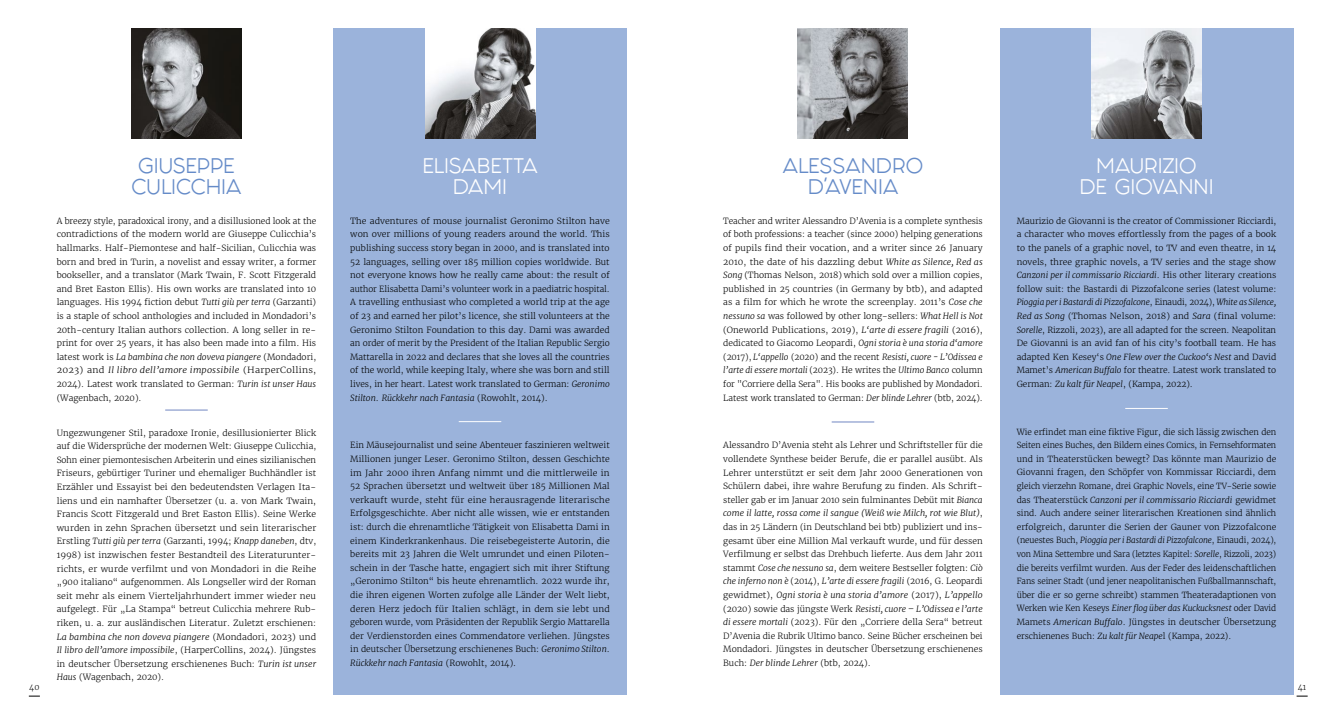
<style>
.page{position:relative;width:1333px;height:723px;background:#fff}
.page>*{position:absolute;margin:0;border:0;box-sizing:border-box;transform-origin:0 0}
.t1{font:17.9px/21.5px "Fashion Fetish";letter-spacing:-.005em;color:#658bc8;text-align:center}
.t2{font:17.9px/21.5px "Fashion Fetish";letter-spacing:-.005em;color:#fff;text-align:center}
.t3{font:300 8.5px/13.6px "Merriweather";color:#000;text-align:justify}
.t4{font:300 8.4px/13.6px "Merriweather";letter-spacing:-.005em;color:#000;text-align:justify}
.t5{font:300 8px "Merriweather";color:#000}
.s1{font-style:italic}
</style>
<div class="page">
<div style="left:999px;top:28px;width:294px;height:666px;background:#9bb3db"></div>
<div style="left:333px;top:28px;width:293px;height:666px;background:#9bb3db"></div>
<hr style="left:1125px;top:408px;width:42px;height:1px;background:#fff">
<hr style="left:831px;top:422px;width:43px;height:1px;background:#7186c2">
<hr style="left:459px;top:421px;width:42px;height:1px;background:#fff">
<hr style="left:165px;top:410px;width:43px;height:1px;background:#7186c2">
<img style="left:1091px;top:28px;width:110px;height:110px">
<img style="left:798px;top:28px;width:110px;height:110px">
<img style="left:425px;top:28px;width:110px;height:110px">
<img style="left:131px;top:28px;width:110px;height:110px">
<h1 class="t1" style="left:131px;top:155px;width:112px">GIUSEPPE<br>CULICCHIA</h1>
<p class="t3" style="left:57px;top:214px;width:261px">A breezy style, paradoxical irony, and a disillusioned look at the contradictions of the modern world are Giuseppe Culicchia’s hallmarks. Half-Piemontese and half-Sicilian, Culicchia was born and bred in Turin, a novelist and essay writer, a former bookseller, and a translator (Mark Twain, F. Scott Fitzgerald and Bret Easton Ellis). His own works are translated into 10 languages. His 1994 fiction debut <span class="s1">Tutti giù per terra</span> (Garzanti) is a staple of school anthologies and included in Mondadori’s 20th-century Italian authors collection. A long seller in re&shy;print for over 25 years, it has also been made into a film. His latest work is <span class="s1">La bambina che non doveva piangere</span> (Mondadori, 2023) and <span class="s1">Il libro dell’amore impossibile</span> (HarperCollins, 2024). Latest work translated to German: <span class="s1">Turin ist unser Haus </span>(Wagenbach, 2020).</p>
<p class="t3" style="left:57px;top:426px;width:261px">Ungezwungener Stil, paradoxe Ironie, desillusionierter Blick auf die Widersprüche der modernen Welt: Giuseppe Culicchia, Sohn einer piemontesischen Arbeiterin und eines sizilianischen Friseurs, gebürtiger Turiner und ehemaliger Buchhändler ist Erzähler und Essayist bei den bedeutendsten Verlagen Ita&shy;liens und ein namhafter Übersetzer (u. a. von Mark Twain, Francis Scott Fitzgerald und Bret Easton Ellis). Seine Werke wurden in zehn Sprachen übersetzt und sein literarischer Erstling <span class="s1">Tutti giù per terra</span> (Garzanti, 1994; <span class="s1">Knapp daneben</span>, dtv, 1998) ist inzwischen fester Bestandteil des Literaturunter&shy;richts, er wurde verfilmt und von Mondadori in die Reihe „900 italiano“ aufgenommen. Als Longseller wird der Roman seit mehr als einem Vierteljahrhundert immer wieder neu aufgelegt. Für „La Stampa“ betreut Culicchia mehrere Rub&shy;riken, u. a. zur ausländischen Literatur. Zuletzt erschienen:<br><span class="s1">La bambina che non doveva piangere</span> (Mondadori, 2023) und <span class="s1">Il libro dell’amore impossibile</span>, (HarperCollins, 2024). Jüngstes in deutscher Übersetzung erschienenes Buch: <span class="s1">Turin ist unser Haus</span> (Wagenbach, 2020).</p>
<h1 class="t2" style="left:422px;top:155px;width:117px">ELISABETTA<br>DAMI</h1>
<p class="t3" style="left:350px;top:214px;width:261px">The adventures of mouse journalist Geronimo Stilton have won over millions of young readers around the world. This publishing success story began in 2000, and is translated into 52 languages, selling over 185 million copies worldwide. But not everyone knows how he really came about: the result of author Elisabetta Dami’s volunteer work in a paediatric hospital.<br>A travelling enthusiast who completed a world trip at the age of 23 and earned her pilot’s licence, she still volunteers at the Geronimo Stilton Foundation to this day. Dami was awarded an order of merit by the President of the Italian Republic Sergio Mattarella in 2022 and declares that she loves all the countries of the world, while keeping Italy, where she was born and still lives, in her heart. Latest work translated to German: <span class="s1">Geronimo Stilton</span>. <span class="s1">Rückkehr nach Fantasia</span> (Rowohlt, 2014).</p>
<p class="t3" style="left:350px;top:438px;width:261px">Ein Mäusejournalist und seine Abenteuer faszinieren weltweit Millionen junger Leser. Geronimo Stilton, dessen Geschichte im Jahr 2000 ihren Anfang nimmt und die mittlerweile in 52 Sprachen übersetzt und weltweit über 185 Millionen Mal verkauft wurde, steht für eine herausragende literarische Erfolgsgeschichte. Aber nicht alle wissen, wie er entstanden ist: durch die ehrenamtliche Tätigkeit von Elisabetta Dami in einem Kinderkrankenhaus. Die reisebegeisterte Autorin, die bereits mit 23 Jahren die Welt umrundet und einen Piloten&shy;schein in der Tasche hatte, engagiert sich mit ihrer Stiftung „Geronimo Stilton“ bis heute ehrenamtlich. 2022 wurde ihr, die ihren eigenen Worten zufolge alle Länder der Welt liebt, deren Herz jedoch für Italien schlägt, in dem sie lebt und geboren wurde, vom Präsidenten der Republik Sergio Mattarella der Verdienstorden eines Commendatore verliehen. Jüngstes in deutscher Übersetzung erschienenes Buch: <span class="s1">Geronimo Stilton</span>.<br><span class="s1">Rückkehr nach Fantasia</span> (Rowohlt, 2014).</p>
<h1 class="t1" style="left:782px;top:155px;width:142px">ALESSANDRO<br>D’AVENIA</h1>
<p class="t3" style="left:723px;top:214px;width:261px">Teacher and writer Alessandro D’Avenia is a complete synthesis of both professions: a teacher (since 2000) helping generations of pupils find their vocation, and a writer since 26 January 2010, the date of his dazzling debut <span class="s1">White as Silence, Red as Song</span> (Thomas Nelson, 2018) which sold over a million copies, published in 25 countries (in Germany by btb), and adapted as a film for which he wrote the screenplay. 2011’s <span class="s1">Cose che nessuno sa</span> was followed by other long-sellers: <span class="s1">What Hell is Not </span>(Oneworld Publications, 2019), <span class="s1">L‘arte di essere fragili</span> (2016), dedicated to Giacomo Leopardi, <span class="s1">Ogni storia è una storia d‘amore </span>(2017), <span class="s1">L‘appello</span> (2020) and the recent <span class="s1">Resisti, cuore - L’Odissea e l’arte di essere mortali</span> (2023). He writes the <span class="s1">Ultimo Banco</span> column for "Corriere della Sera". His books are published by Mondadori.<br>Latest work translated to German: <span class="s1">Der blinde Lehrer</span> (btb, 2024).</p>
<p class="t3" style="left:723px;top:438px;width:261px">Alessandro D’Avenia steht als Lehrer und Schriftsteller für die vollendete Synthese beider Berufe, die er parallel ausübt. Als Lehrer unterstützt er seit dem Jahr 2000 Generationen von Schülern dabei, ihre wahre Berufung zu finden. Als Schrift&shy;steller gab er im Januar 2010 sein fulminantes Debüt mit <span class="s1">Bianca come il latte, rossa come il sangue (Weiß wie Milch, rot wie Blut)</span>, das in 25 Ländern (in Deutschland bei btb) publiziert und ins&shy;gesamt über eine Million Mal verkauft wurde, und für dessen Verfilmung er selbst das Drehbuch lieferte. Aus dem Jahr 2011 stammt <span class="s1">Cose che nessuno sa</span>, dem weitere Bestseller folgten: <span class="s1">Ciò che inferno non è</span> (2014), <span class="s1">L’arte di essere fragili</span> (2016, G. Leopardi gewidmet), <span class="s1">Ogni storia è una storia d’amore</span> (2017), <span class="s1">L’appello </span>(2020) sowie das jüngste Werk <span class="s1">Resisti, cuore – L’Odissea e l’arte di essere mortali</span> (2023). Für den „Corriere della Sera“ betreut D’Avenia die Rubrik Ultimo banco. Seine Bücher erscheinen bei Mondadori. Jüngstes in deutscher Übersetzung erschienenes Buch: <span class="s1">Der blinde Lehrer</span> (btb, 2024).</p>
<h1 class="t2" style="left:1079px;top:155px;width:136px">MAURIZIO<br>DE GIOVANNI</h1>
<p class="t4" style="left:1016px;top:214px;width:261px">Maurizio de Giovanni is the creator of Commissioner Ricciardi, a character who moves effortlessly from the pages of a book to the panels of a graphic novel, to TV and even theatre, in 14 novels, three graphic novels, a TV series and the stage show <span class="s1">Canzoni per il commissario Ricciardi</span>. His other literary creations follow suit: the Bastardi di Pizzofalcone series (latest volume:<br><span class="s1">Pioggia per i Bastardi di Pizzofalcone</span>, Einaudi, 2024), <span class="s1">White as Silence, Red as Song</span> (Thomas Nelson, 2018) and <span class="s1">Sara</span> (final volume:<br><span class="s1">Sorelle</span>, Rizzoli, 2023), are all adapted for the screen. Neapolitan De Giovanni is an avid fan of his city’s football team. He has adapted Ken Kesey‘s <span class="s1">One Flew over the Cuckoo‘s Nest</span> and David Mamet’s <span class="s1">American Buffalo</span> for theatre. Latest work translated to German: <span class="s1">Zu kalt für Neapel</span>, (Kampa, 2022).</p>
<p class="t4" style="left:1016px;top:425px;width:261px">Wie erfindet man eine fiktive Figur, die sich lässig zwischen den Seiten eines Buches, den Bildern eines Comics, in Fernsehformaten und in Theaterstücken bewegt? Das könnte man Maurizio de Giovanni fragen, den Schöpfer von Kommissar Ricciardi, dem gleich vierzehn Romane, drei Graphic Novels, eine TV-Serie sowie das Theaterstück <span class="s1">Canzoni per il commissario Ricciardi</span> gewidmet sind. Auch andere seiner literarischen Kreationen sind ähnlich erfolgreich, darunter die Serien der Gauner von Pizzofalcone (neuestes Buch, <span class="s1">Pioggia per i Bastardi di Pizzofalcone</span>, Einaudi, 2024), von Mina Settembre und Sara (letztes Kapitel: <span class="s1">Sorelle</span>, Rizzoli, 2023) die bereits verfilmt wurden. Aus der Feder des leidenschaftlichen Fans seiner Stadt (und jener neapolitanischen Fußballmannschaft, über die er so gerne schreibt) stammen Theateradaptionen von Werken wie Ken Keseys <span class="s1">Einer flog über das Kuckucksnest</span> oder David Mamets <span class="s1">American Buffalo</span>. Jüngstes in deutscher Übersetzung erschienenes Buch: <span class="s1">Zu kalt für Neape</span>l (Kampa, 2022).</p>
<p class="t5" style="left:29px;top:682px;width:12px">40</p>
<p class="t5" style="left:1297px;top:682px;width:10px">41</p>
</div>
